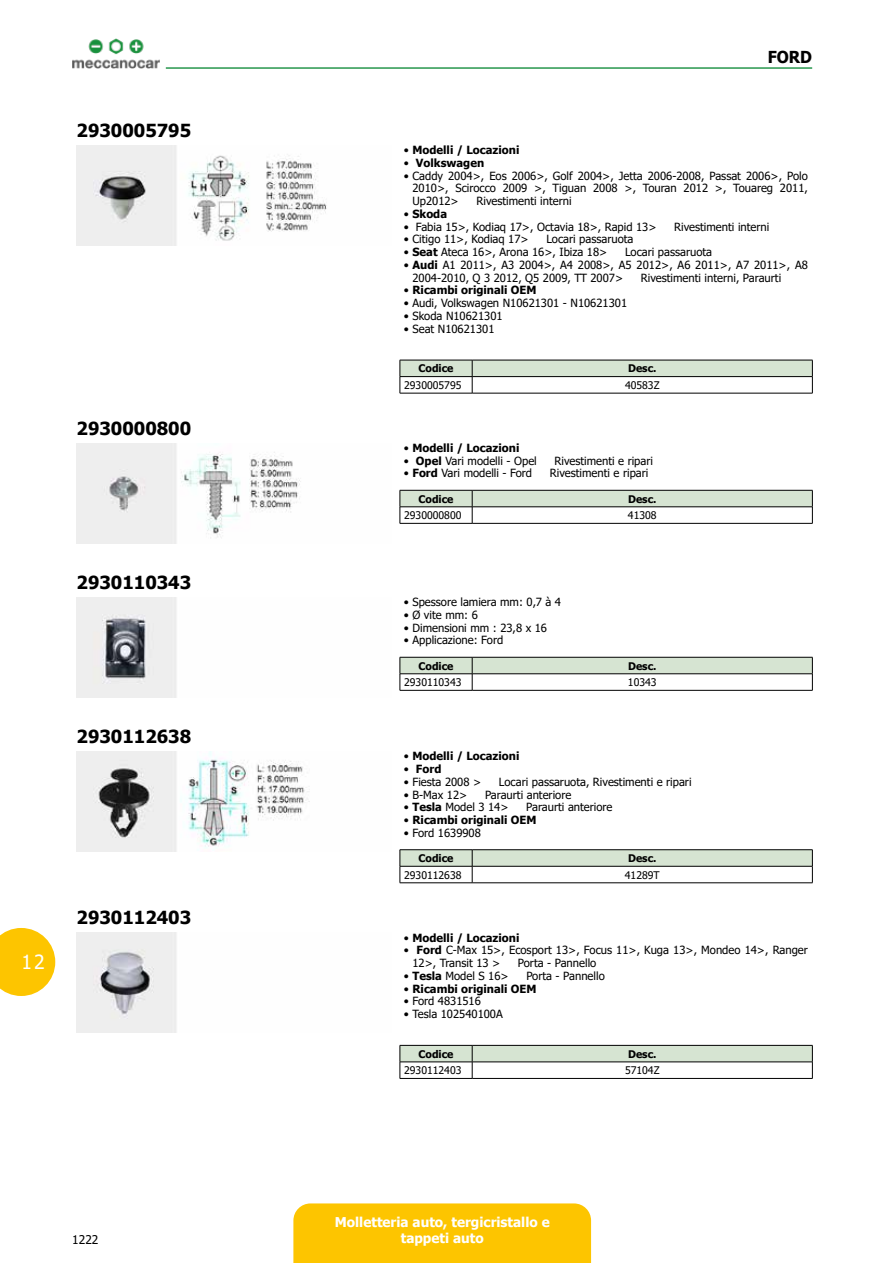
<style>
.page{position:relative;width:893px;height:1263px;background:#fff}
.page>*{position:absolute;margin:0;border:0;box-sizing:border-box;transform-origin:0 0}
.t1{font:19.5px "Tahoma";color:#fff}
.t2{font:700 18px "Tahoma";color:#000}
.t3{font:700 16.5px "Tahoma";color:#000;scale:.95 1}
.t4{font:700 13.5px/16.2px "Tahoma";color:#fff;text-align:center}
.t5{font:12px "Tahoma";color:#000}
.t6{font:11.25px/12.8px "Tahoma";color:#000}
.t7{font:700 11.25px "Tahoma";color:#000}
.t8{font:10.5px "Tahoma";color:#000}
.t9{font:700 10.5px "Tahoma";color:#000}
.s1{font-weight:400}
.s2{font-weight:700}
</style>
<div class="page">
<div style="left:293px;top:1203px;width:298px;height:60px;background:#fdc500"></div>
<svg style="left:0;top:928px;width:55px;height:68px"></svg>
<img style="left:72px;top:38px;width:87px;height:31px">
<hr style="left:166px;top:67px;width:646px;height:2px;background:#28974e">
<img style="left:77px;top:146px;width:250px;height:100px">
<svg style="left:400px;top:360px;width:413px;height:33px"></svg>
<hr style="left:400px;top:393px;width:72px;height:1px;background:#000">
<hr style="left:472px;top:393px;width:341px;height:1px;background:#000">
<img style="left:77px;top:443px;width:224px;height:100px">
<svg style="left:400px;top:490px;width:413px;height:33px"></svg>
<hr style="left:400px;top:523px;width:72px;height:1px;background:#000">
<hr style="left:472px;top:523px;width:341px;height:1px;background:#000">
<img style="left:77px;top:597px;width:100px;height:100px">
<svg style="left:400px;top:657px;width:413px;height:33px"></svg>
<hr style="left:400px;top:690px;width:72px;height:1px;background:#000">
<hr style="left:472px;top:690px;width:341px;height:1px;background:#000">
<img style="left:77px;top:752px;width:233px;height:100px">
<hr style="left:400px;top:849px;width:72px;height:1px;background:#000">
<hr style="left:472px;top:849px;width:341px;height:1px;background:#000">
<svg style="left:400px;top:850px;width:413px;height:32px"></svg>
<hr style="left:400px;top:882px;width:72px;height:1px;background:#000">
<hr style="left:472px;top:882px;width:341px;height:1px;background:#000">
<img style="left:77px;top:933px;width:100px;height:100px">
<svg style="left:400px;top:1045px;width:413px;height:33px"></svg>
<hr style="left:400px;top:1078px;width:72px;height:1px;background:#000">
<hr style="left:472px;top:1078px;width:341px;height:1px;background:#000">
<h2 class="t2" style="left:77px;top:118px;width:116px">2930005795</h2>
<h2 class="t2" style="left:77px;top:416px;width:116px">2930000800</h2>
<h2 class="t2" style="left:77px;top:570px;width:116px">2930110343</h2>
<h2 class="t2" style="left:77px;top:724px;width:116px">2930112638</h2>
<h1 class="t1" style="left:21px;top:949px;width:25px">12</h1>
<h2 class="t2" style="left:77px;top:905px;width:116px">2930112403</h2>
<p class="t5" style="left:72px;top:1231px;width:28px">1222</p>
<h3 class="t3" style="left:768px;top:45px;width:48px">Ford</h3>
<p class="t7" style="left:404px;top:142px;width:117px"><span class="s1">•</span> Modelli / Locazioni</p>
<p class="t7" style="left:404px;top:155px;width:82px"><span class="s1">•</span> Volkswagen</p>
<p class="t6" style="left:412px;top:170px;width:397px;text-align:justify;text-indent:-9px">• Caddy 2004&gt;, Eos 2006&gt;, Golf 2004&gt;, Jetta 2006-2008, Passat 2006&gt;, Polo 2010&gt;, Scirocco 2009 &gt;, Tiguan 2008 &gt;, Touran 2012 &gt;, Touareg 2011, Up2012&gt;</p>
<p class="t6" style="left:476px;top:195px;width:97px">Rivestimenti interni</p>
<p class="t7" style="left:404px;top:206px;width:45px"><span class="s1">•</span> Skoda</p>
<p class="t6" style="left:404px;top:221px;width:254px">• Fabia 15&gt;, Kodiaq 17&gt;, Octavia 18&gt;, Rapid 13&gt;</p>
<p class="t6" style="left:674px;top:221px;width:97px">Rivestimenti interni</p>
<p class="t6" style="left:404px;top:234px;width:126px">• Citigo 11&gt;, Kodiaq 17&gt;</p>
<p class="t6" style="left:546px;top:234px;width:89px">Locari passaruota</p>
<p class="t6" style="left:404px;top:246px;width:205px">• <span class="s2">Seat</span> Ateca 16&gt;, Arona 16&gt;, Ibiza 18&gt;</p>
<p class="t6" style="left:625px;top:246px;width:89px">Locari passaruota</p>
<p class="t6" style="left:412px;top:259px;width:397px;text-indent:-9px">• <span class="s2">Audi</span> A1 2011&gt;, A3 2004&gt;, A4 2008&gt;, A5 2012&gt;, A6 2011&gt;, A7 2011&gt;, A8<br>2004-2010, Q 3 2012, Q5 2009, TT 2007&gt;</p>
<p class="t6" style="left:641px;top:272px;width:142px">Rivestimenti interni, Paraurti</p>
<p class="t7" style="left:404px;top:282px;width:134px"><span class="s1">•</span> Ricambi originali OEM</p>
<p class="t6" style="left:404px;top:297px;width:225px">• Audi, Volkswagen N10621301 - N10621301</p>
<p class="t6" style="left:404px;top:310px;width:100px">• Skoda N10621301</p>
<p class="t6" style="left:404px;top:323px;width:92px">• Seat N10621301</p>
<p class="t9" style="left:418px;top:361px;width:37px">Codice</p>
<p class="t9" style="left:628px;top:361px;width:30px">Desc.</p>
<p class="t8" style="left:404px;top:378px;width:59px">2930005795</p>
<p class="t8" style="left:625px;top:378px;width:36px">40583Z</p>
<p class="t7" style="left:404px;top:440px;width:117px"><span class="s1">•</span> Modelli / Locazioni</p>
<p class="t6" style="left:404px;top:455px;width:134px">• <span class="s2">Opel</span> Vari modelli - Opel</p>
<p class="t6" style="left:554px;top:455px;width:100px">Rivestimenti e ripari</p>
<p class="t6" style="left:404px;top:467px;width:130px">• <span class="s2">Ford</span> Vari modelli - Ford</p>
<p class="t6" style="left:550px;top:467px;width:100px">Rivestimenti e ripari</p>
<p class="t9" style="left:418px;top:491px;width:37px">Codice</p>
<p class="t9" style="left:628px;top:491px;width:30px">Desc.</p>
<p class="t8" style="left:404px;top:508px;width:59px">2930000800</p>
<p class="t8" style="left:628px;top:508px;width:30px">41308</p>
<p class="t6" style="left:404px;top:596px;width:159px">• Spessore lamiera mm: 0,7 à 4</p>
<p class="t6" style="left:404px;top:609px;width:75px">• Ø vite mm: 6</p>
<p class="t6" style="left:404px;top:622px;width:145px">• Dimensioni mm : 23,8 x 16</p>
<p class="t6" style="left:404px;top:634px;width:101px">• Applicazione: Ford</p>
<p class="t9" style="left:418px;top:658px;width:37px">Codice</p>
<p class="t9" style="left:628px;top:658px;width:30px">Desc.</p>
<p class="t8" style="left:404px;top:675px;width:59px">2930110343</p>
<p class="t8" style="left:628px;top:675px;width:30px">10343</p>
<p class="t7" style="left:404px;top:748px;width:117px"><span class="s1">•</span> Modelli / Locazioni</p>
<p class="t7" style="left:404px;top:761px;width:39px"><span class="s1">•</span> Ford</p>
<p class="t6" style="left:404px;top:776px;width:79px">• Fiesta 2008 &gt;</p>
<p class="t6" style="left:499px;top:776px;width:194px">Locari passaruota, Rivestimenti e ripari</p>
<p class="t6" style="left:404px;top:789px;width:65px">• B-Max 12&gt;</p>
<p class="t6" style="left:485px;top:789px;width:88px">Paraurti anteriore</p>
<p class="t6" style="left:404px;top:801px;width:106px">• <span class="s2">Tesla</span> Model 3 14&gt;</p>
<p class="t6" style="left:526px;top:801px;width:88px">Paraurti anteriore</p>
<p class="t7" style="left:404px;top:812px;width:134px"><span class="s1">•</span> Ricambi originali OEM</p>
<p class="t6" style="left:404px;top:827px;width:78px">• Ford 1639908</p>
<p class="t9" style="left:418px;top:851px;width:37px">Codice</p>
<p class="t9" style="left:628px;top:851px;width:30px">Desc.</p>
<p class="t8" style="left:404px;top:868px;width:59px">2930112638</p>
<p class="t8" style="left:625px;top:868px;width:36px">41289T</p>
<p class="t7" style="left:404px;top:929px;width:117px"><span class="s1">•</span> Modelli / Locazioni</p>
<p class="t6" style="left:412px;top:944px;width:397px;text-indent:-9px">• <span class="s2">Ford</span> C-Max 15&gt;, Ecosport 13&gt;, Focus 11&gt;, Kuga 13&gt;, Mondeo 14&gt;, Ranger<br>12&gt;, Transit 13 &gt;</p>
<p class="t6" style="left:518px;top:957px;width:80px">Porta - Pannello</p>
<p class="t6" style="left:404px;top:970px;width:106px">• <span class="s2">Tesla</span> Model S 16&gt;</p>
<p class="t6" style="left:526px;top:970px;width:80px">Porta - Pannello</p>
<p class="t7" style="left:404px;top:980px;width:134px"><span class="s1">•</span> Ricambi originali OEM</p>
<p class="t6" style="left:404px;top:995px;width:78px">• Ford 4831516</p>
<p class="t6" style="left:404px;top:1008px;width:100px">• Tesla 102540100A</p>
<p class="t9" style="left:418px;top:1046px;width:37px">Codice</p>
<p class="t9" style="left:628px;top:1046px;width:30px">Desc.</p>
<p class="t8" style="left:404px;top:1063px;width:59px">2930112403</p>
<p class="t8" style="left:625px;top:1063px;width:36px">57104Z</p>
<p class="t4" style="left:335px;top:1214px;width:216px">Molletteria auto, tergicristallo e tappeti auto</p>
</div>
